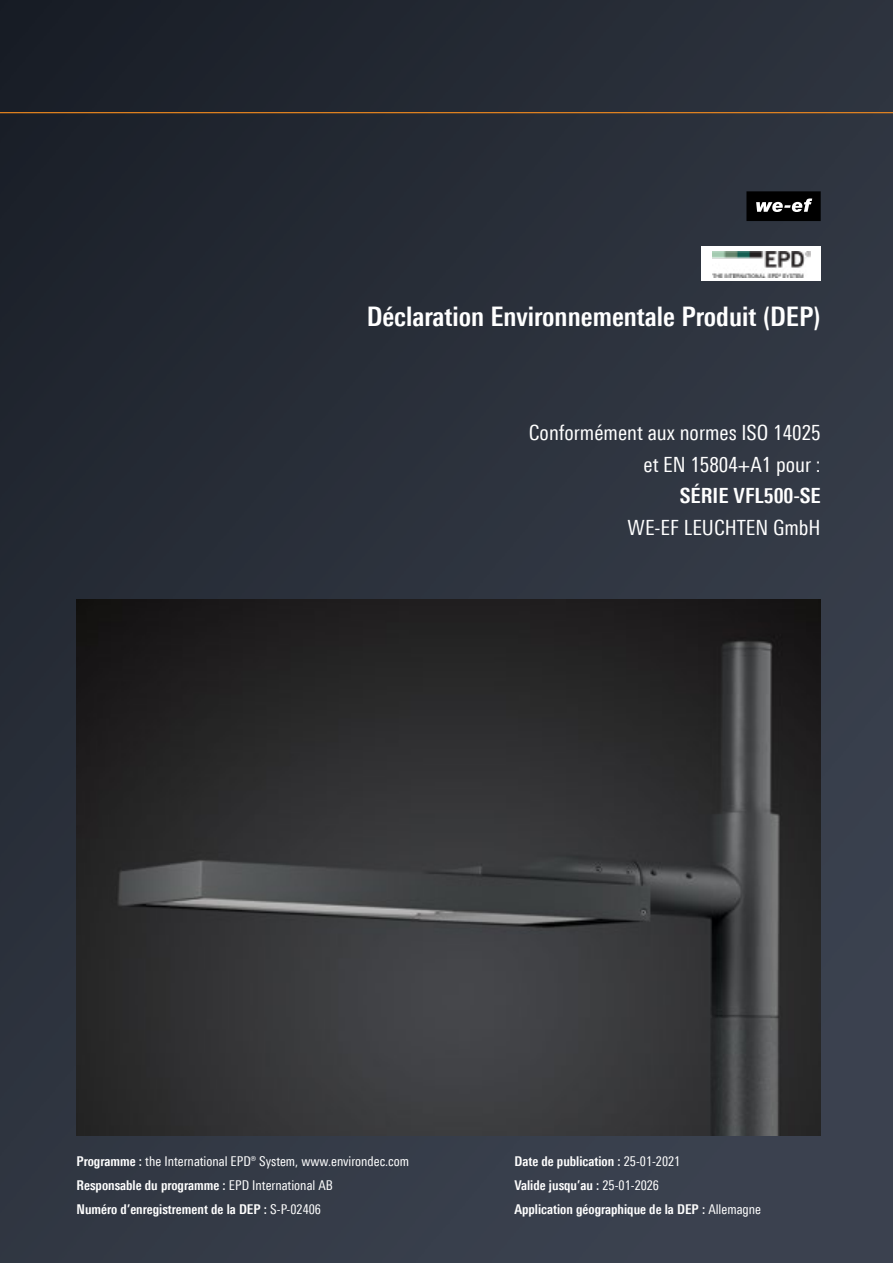
<style>
.page{position:relative;width:893px;height:1263px;background:#fff}
.page>*{position:absolute;margin:0;border:0;box-sizing:border-box;transform-origin:0 0}
.t1{font:700 27px "Linotype Univers 620 Cn";color:#fff}
.t2{font:21px/31.5px "Linotype Univers 420 Cn";color:#fff;text-align:right}
.t3{font:700 21px "Linotype Univers 620 Cn";color:#fff}
.t4{font:700 13.5px/24px "Linotype Univers 620 Cn";color:#fff}
.t5{font:13.5px "Linotype Univers 420 Cn";color:#fff}
.s1{font-family:"Linotype Univers 620 Cn";font-weight:700}
.s2{font-family:"Linotype Univers 420 Cn";font-weight:400}
</style>
<div class="page">
<img style="left:0;top:0;width:893px;height:1263px">
<hr style="left:0;top:112px;width:893px;height:1px;background:#f78d1e">
<img style="left:77px;top:600px;width:744px;height:535px">
<div style="left:702px;top:247px;width:119px;height:34px;background:#fff"></div>
<img style="left:712px;top:251px;width:98px;height:26px">
<svg style="left:746px;top:191px;width:75px;height:30px;background:#252526"></svg>
<h1 class="t1" style="left:367px;top:300px;width:455px">Déclaration Environnementale Produit (DEP)</h1>
<h2 class="t2" style="left:529px;top:417px;width:293px">Conformément aux normes ISO 14025 et EN 15804+A1 pour :</h2>
<h2 class="t3" style="left:680px;top:483px;width:142px">SÉRIE VFL500-SE</h2>
<h2 class="t2" style="left:628px;top:512px;width:195px">WE-EF LEUCHTEN GmbH</h2>
<p class="t5" style="left:77px;top:1154px;width:334px"><span class="s1">Programme :</span> the International EPD® System, www.environdec.com</p>
<p class="t4" style="left:77px;top:1173px;width:258px">Responsable du programme : <span class="s2">EPD International AB<br></span>Numéro d’enregistrement de la DEP : <span class="s2">S-P-02406</span></p>
<p class="t4" style="left:514px;top:1149px;width:248px">Date de publication : <span class="s2">25-01-2021<br></span>Valide jusqu’au : <span class="s2">25-01-2026<br></span>Application géographique de la DEP : <span class="s2">Allemagne</span></p>
</div>
